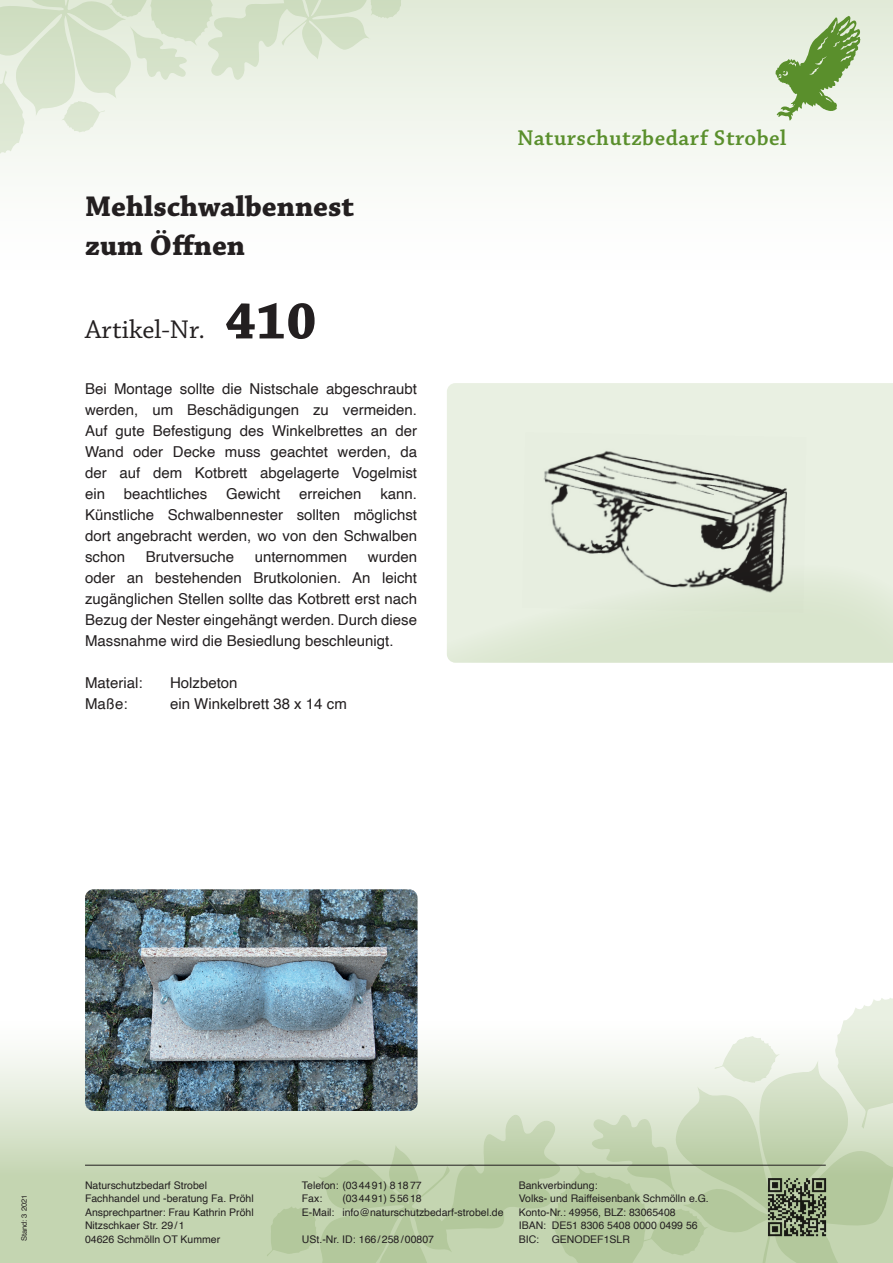
<style>
.page{position:relative;width:893px;height:1263px;background:#fff}
.page>*{position:absolute;margin:0;border:0;box-sizing:border-box;transform-origin:0 0}
.t1{font:700 54px "Chaparral Pro";color:#231f20}
.t2{font:700 30px/39px "Chaparral Pro";color:#231f20}
.t3{font:27px "Chaparral Pro";color:#231f20}
.t4{font:600 22.5px "Chaparral Pro";letter-spacing:.02em;color:#5a8f2c}
.t5{font:15px/21px "Helvetica";color:#231f20;text-align:justify}
.t6{font:10.5px/13.5px "Helvetica";color:#231f20}
.t7{font:7.5px "Helvetica";color:#231f20}
</style>
<div class="page">
<div style="left:0;top:0;width:893px;height:303px;background:linear-gradient(to bottom,#e3ecdb,#fff)"></div>
<svg style="left:0;top:1051px;width:267px;height:212px;background:#cddbbe"></svg>
<svg style="left:267px;top:998px;width:626px;height:265px"></svg>
<svg style="left:0;top:0;width:404px;height:164px"></svg>
<svg style="left:775px;top:16px;width:86px;height:105px;background:#adc795"></svg>
<hr style="left:85px;top:1165px;width:741px;height:1px;background:#231f20">
<img style="left:765px;top:1174px;width:65px;height:65px">
<div style="left:447px;top:383px;width:446px;height:180px;background:#e9f0e2"></div>
<svg style="left:447px;top:563px;width:446px;height:100px;background:#dee8d4"></svg>
<img style="left:522px;top:432px;width:284px;height:181px">
<img style="left:85px;top:889px;width:333px;height:222px">
<h2 class="t2" style="left:85px;top:188px;width:271px">Mehlschwalbennest zum Öffnen</h2>
<h3 class="t3" style="left:85px;top:315px;width:122px">Artikel-Nr.</h3>
<h1 class="t1" style="left:225px;top:290px;width:93px">410</h1>
<p class="t5" style="left:85px;top:379px;width:334px">Bei Montage sollte die Nistschale abgeschraubt werden, um Beschädigungen zu vermeiden.<br>Auf gute Befestigung des Winkelbrettes an der Wand oder Decke muss geachtet werden, da der auf dem Kotbrett abgelagerte Vogelmist ein</p>
<p class="t5" style="left:124px;top:484px;width:85px">beachtliches</p>
<p class="t5" style="left:226px;top:484px;width:56px">Gewicht</p>
<p class="t5" style="left:299px;top:484px;width:64px">erreichen</p>
<p class="t5" style="left:85px;top:484px;width:334px;text-indent:295px">kann.<br>Künstliche Schwalbennester sollten möglichst dort angebracht werden, wo von den Schwalben schon</p>
<p class="t5" style="left:85px;top:547px;width:334px;text-indent:283px">wurden oder an bestehenden Brutkolonien. An leicht zugänglichen Stellen sollte das Kotbrett erst nach Bezug der Nester eingehängt werden. Durch diese Massnahme wird die Besiedlung beschleunigt.</p>
<p class="t5" style="left:85px;top:673px;width:59px">Material:</p>
<p class="t5" style="left:170px;top:673px;width:69px">Holzbeton</p>
<p class="t5" style="left:85px;top:694px;width:44px">Maße:</p>
<p class="t5" style="left:170px;top:694px;width:178px">ein Winkelbrett 38 x 14 cm</p>
<p class="t5" style="left:146px;top:547px;width:90px">Brutversuche</p>
<p class="t5" style="left:255px;top:547px;width:94px">unternommen</p>
<h3 class="t4" style="left:517px;top:125px;width:271px">Naturschutzbedarf Strobel</h3>
<p class="t7" style="left:18px;top:1241px;width:48px;rotate:-90deg">Stand: 3 2021</p>
<p class="t6" style="left:85px;top:1178px;width:170px">Naturschutzbedarf Strobel<br>Fachhandel und -beratung Fa. Pröhl<br>Ansprechpartner: Frau Kathrin Pröhl<br>Nitzschkaer Str. 29/1<br>04626 Schmölln OT Kummer</p>
<p class="t6" style="left:302px;top:1178px;width:121px">Telefon: (034491) 81877<br>Fax:</p>
<p class="t6" style="left:302px;top:1192px;width:203px;text-indent:40px">(034491) 55618<br>E-Mail: info@naturschutzbedarf-strobel.de</p>
<p class="t6" style="left:302px;top:1232px;width:134px">USt.-Nr. ID: 166/258/00807</p>
<p class="t6" style="left:519px;top:1178px;width:192px">Bankverbindung:<br>Volks- und Raiffeisenbank Schmölln e.G.<br>Konto-Nr.: 49956, BLZ: 83065408<br>IBAN: DE51 8306 5408 0000 0499 56</p>
<p class="t6" style="left:519px;top:1232px;width:113px">BIC: GENODEF1SLR</p>
</div>
